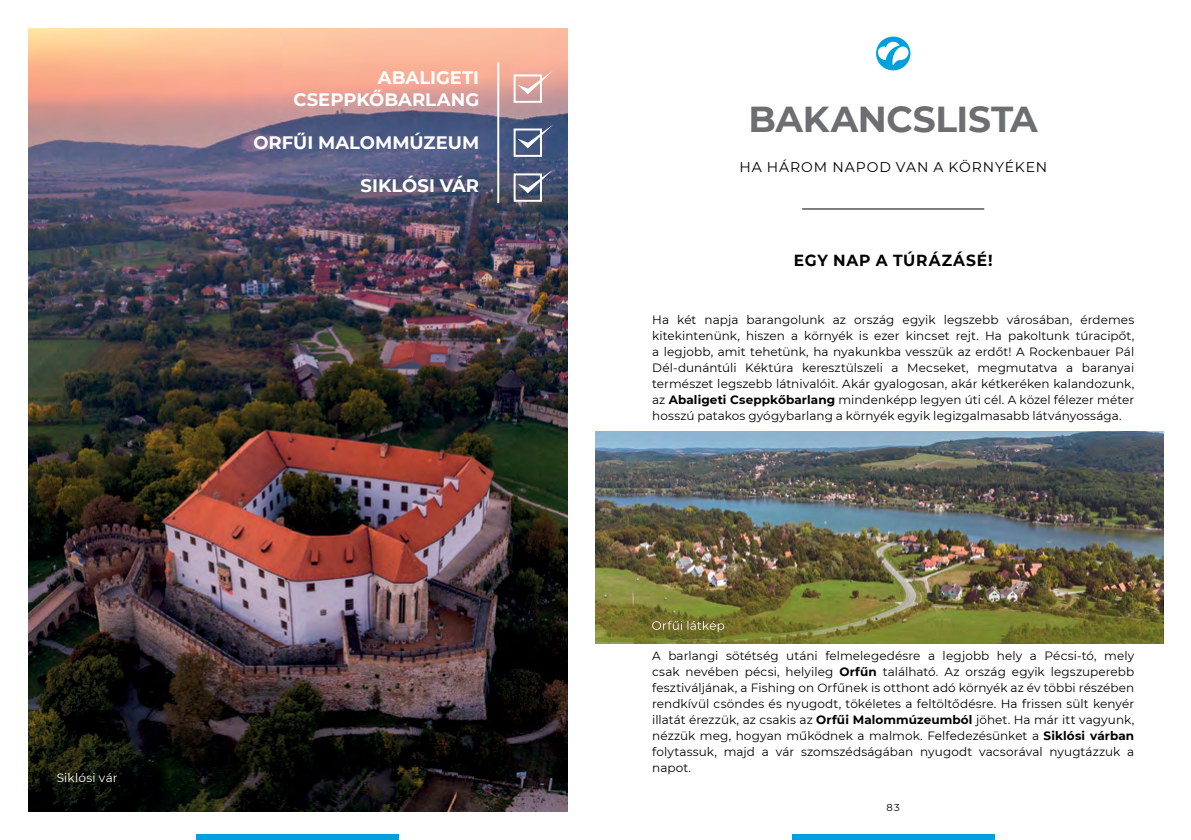
<style>
.page{position:relative;width:1191px;height:840px;background:#fff}
.page>*{position:absolute;margin:0;border:0;box-sizing:border-box;transform-origin:0 0}
.t1{font:700 36px "Montserrat";letter-spacing:-.01em;color:#6d6e71}
.t2{font:700 18px/21.6px "Montserrat";color:#fff;text-align:right}
.t3{font:700 16px "Montserrat";letter-spacing:.05em;color:#000}
.t4{font:14px "Montserrat";letter-spacing:.065em;color:#000}
.t5{font:12px/16px "Montserrat";letter-spacing:.005em;color:#000;text-align:justify}
.t6{font:12px "Montserrat";letter-spacing:.02em;color:#fff}
.t7{font:10px "Montserrat";color:#000}
.s1{font-weight:700}
</style>
<div class="page">
<div style="left:792px;top:833px;width:202px;height:6px;background:#00a0dc"></div>
<div style="left:197px;top:833px;width:202px;height:6px;background:#00a0dc"></div>
<img style="left:28px;top:28px;width:539px;height:783px">
<hr style="left:497px;top:62px;width:2px;height:141px;background:#fff">
<div style="left:513px;top:74px;width:29px;height:29px;border:2px solid #fff"></div>
<svg style="left:517px;top:70px;width:36px;height:24px"></svg>
<div style="left:513px;top:173px;width:29px;height:29px;border:2px solid #fff"></div>
<svg style="left:517px;top:169px;width:36px;height:24px"></svg>
<hr style="left:802px;top:208px;width:182px;height:1px;background:#000">
<div style="left:876px;top:37px;width:34px;height:33px;background:#00a0dc;border-radius:50%"></div>
<svg style="left:878px;top:42px;width:30px;height:23px"></svg>
<div style="left:513px;top:128px;width:29px;height:29px;border:2px solid #fff"></div>
<svg style="left:517px;top:124px;width:36px;height:24px"></svg>
<img style="left:595px;top:431px;width:568px;height:212px">
<img style="left:595px;top:585px;width:567px;height:58px">
<svg style="left:652px;top:620px;width:72px;height:11px"></svg>
<h2 class="t2" style="left:293px;top:66px;width:187px">ABALIGETI<br>CSEPPKŐBARLANG</h2>
<h2 class="t2" style="left:253px;top:130px;width:227px">ORFŰI MALOMMÚZEUM</h2>
<h2 class="t2" style="left:360px;top:174px;width:120px">SIKLÓSI VÁR</h2>
<p class="t6" style="left:57px;top:768px;width:62px">Siklósi vár</p>
<h1 class="t1" style="left:748px;top:93px;width:291px">BAKANCSLISTA</h1>
<p class="t4" style="left:739px;top:157px;width:309px">HA HÁROM NAPOD VAN A KÖRNYÉKEN</p>
<h3 class="t3" style="left:794px;top:248px;width:200px">EGY NAP A TÚRÁZÁSÉ!</h3>
<p class="t5" style="left:652px;top:311px;width:483px">Ha két napja barangolunk az ország egyik legszebb városában, érdemes kitekintenünk, hiszen a környék is ezer kincset rejt. Ha pakoltunk túracipőt, a legjobb, amit tehetünk, ha nyakunkba vesszük az erdőt! A Rockenbauer Pál Dél-dunántúli Kéktúra keresztülszeli a Mecseket, megmutatva a baranyai természet legszebb látnivalóit. Akár gyalogosan, akár kétkeréken kalandozunk, az <span class="s1">Abaligeti Cseppkőbarlang</span> mindenképp legyen úti cél. A közel félezer méter hosszú patakos gyógybarlang a környék egyik legizgalmasabb látványossága.</p>
<p class="t5" style="left:652px;top:647px;width:483px">A barlangi sötétség utáni felmelegedésre a legjobb hely a Pécsi-tó, mely csak nevében pécsi, helyileg <span class="s1">Orfűn</span> található. Az ország egyik legszuperebb fesztiváljának, a Fishing on Orfűnek is otthont adó környék az év többi részében rendkívül csöndes és nyugodt, tökéletes a feltöltődésre. Ha frissen sült kenyér illatát érezzük, az csakis az <span class="s1">Orfűi Malommúzeumból</span> jöhet. Ha már itt vagyunk, nézzük meg, hogyan működnek a malmok. Felfedezésünket a <span class="s1">Siklósi várban </span>folytassuk, majd a vár szomszédságában nyugodt vacsorával nyugtázzuk a napot.</p>
<p class="t7" style="left:886px;top:800px;width:15px">83</p>
</div>
